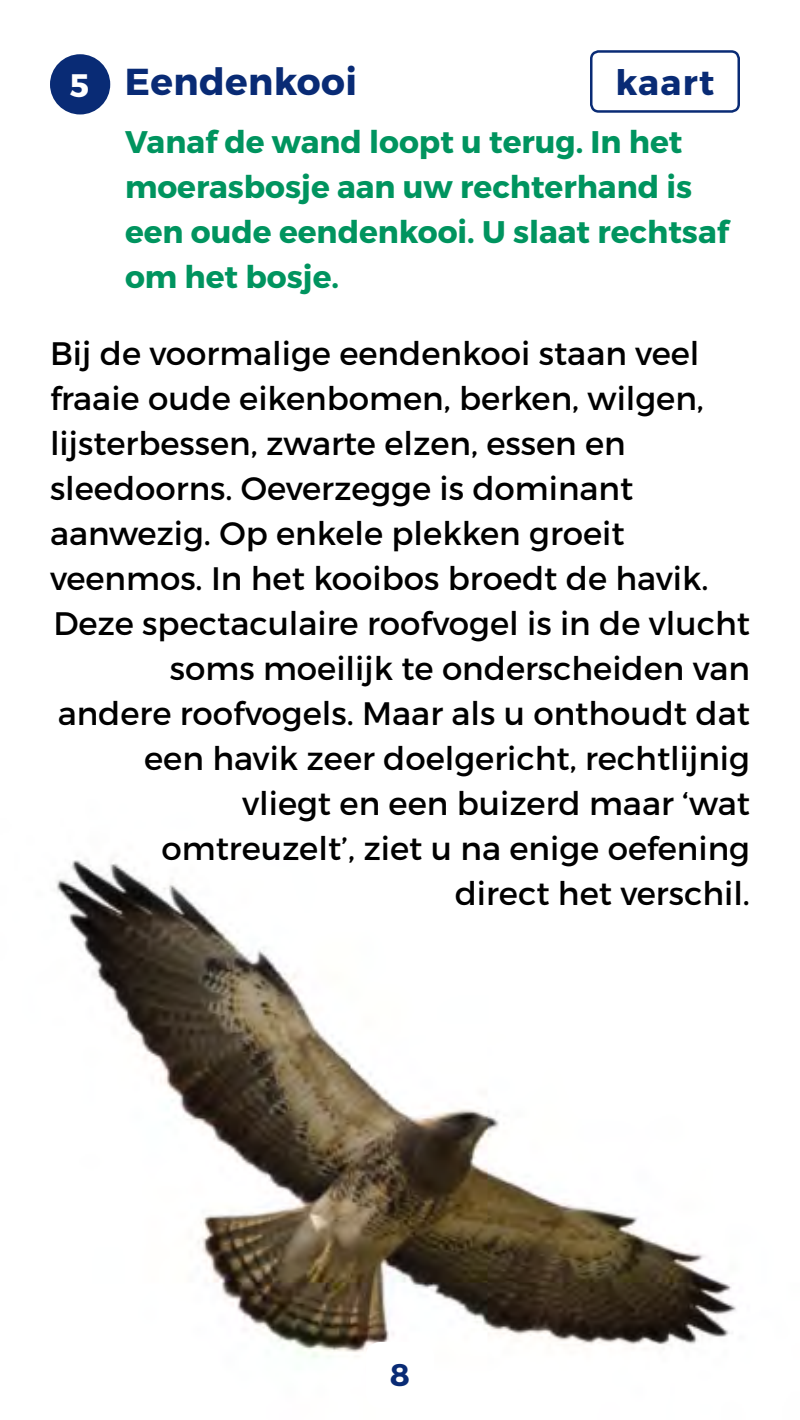
<style>
.page{position:relative;width:800px;height:1420px;background:#fff}
.page>*{position:absolute;margin:0;border:0;box-sizing:border-box;transform-origin:0 0}
.t1{font:700 37.5px "Montserrat";letter-spacing:.01em;color:#092b75}
.t2{font:700 35px "Montserrat";letter-spacing:.04em;color:#092b75}
.t3{font:32.5px "Montserrat";color:#000}
.t4{font:700 31.25px/45px "Montserrat";color:#00945f}
.t5{font:700 31.25px "Montserrat";color:#092b75}
.s1{font-size:32.5px;color:#fff}
</style>
<div class="page">
<img style="left:56px;top:860px;width:680px;height:498px">
<div style="left:50px;top:54px;width:60px;height:60px;background:#092b75;border-radius:50%"></div>
<div style="left:590px;top:50px;width:150px;height:63px;border:2px solid #092b75;border-radius:8px"></div>
<div style="left:366px;top:1342px;width:68px;height:66px;background:#fff;border-radius:15px"></div>
<p class="t1" style="left:70px;top:58px;width:289px"><span class="s1">5</span> Eendenkooi</p>
<p class="t2" style="left:615px;top:61px;width:101px">kaart</p>
<p class="t4" style="left:125px;top:119px;width:605px">Vanaf de wand loopt u terug. In het moerasbosje aan uw rechterhand is een oude eendenkooi. U slaat rechtsaf om het bosje.</p>
<p class="t3" style="left:50px;top:334px;width:651px">Bij de voormalige eendenkooi staan veel</p>
<p class="t3" style="left:50px;top:379px;width:655px">fraaie oude eikenbomen, berken, wilgen,</p>
<p class="t3" style="left:50px;top:424px;width:577px">lijsterbessen, zwarte elzen, essen en</p>
<p class="t3" style="left:50px;top:469px;width:585px">sleedoorns. Oeverzegge is dominant</p>
<p class="t3" style="left:50px;top:514px;width:576px">aanwezig. Op enkele plekken groeit</p>
<p class="t3" style="left:50px;top:559px;width:660px">veenmos. In het kooibos broedt de havik.</p>
<p class="t3" style="left:53px;top:604px;width:698px">Deze spectaculaire roofvogel is in de vlucht</p>
<p class="t3" style="left:170px;top:649px;width:582px">soms moeilijk te onderscheiden van</p>
<p class="t3" style="left:58px;top:694px;width:694px">andere roofvogels. Maar als u onthoudt dat</p>
<p class="t3" style="left:144px;top:739px;width:607px">een havik zeer doelgericht, rechtlijnig</p>
<p class="t3" style="left:242px;top:784px;width:509px">vliegt en een buizerd maar ‘wat</p>
<p class="t3" style="left:161px;top:829px;width:590px">omtreuzelt’, ziet u na enige oefening</p>
<p class="t3" style="left:455px;top:874px;width:297px">direct het verschil.</p>
<p class="t5" style="left:390px;top:1355px;width:22px">8</p>
</div>
